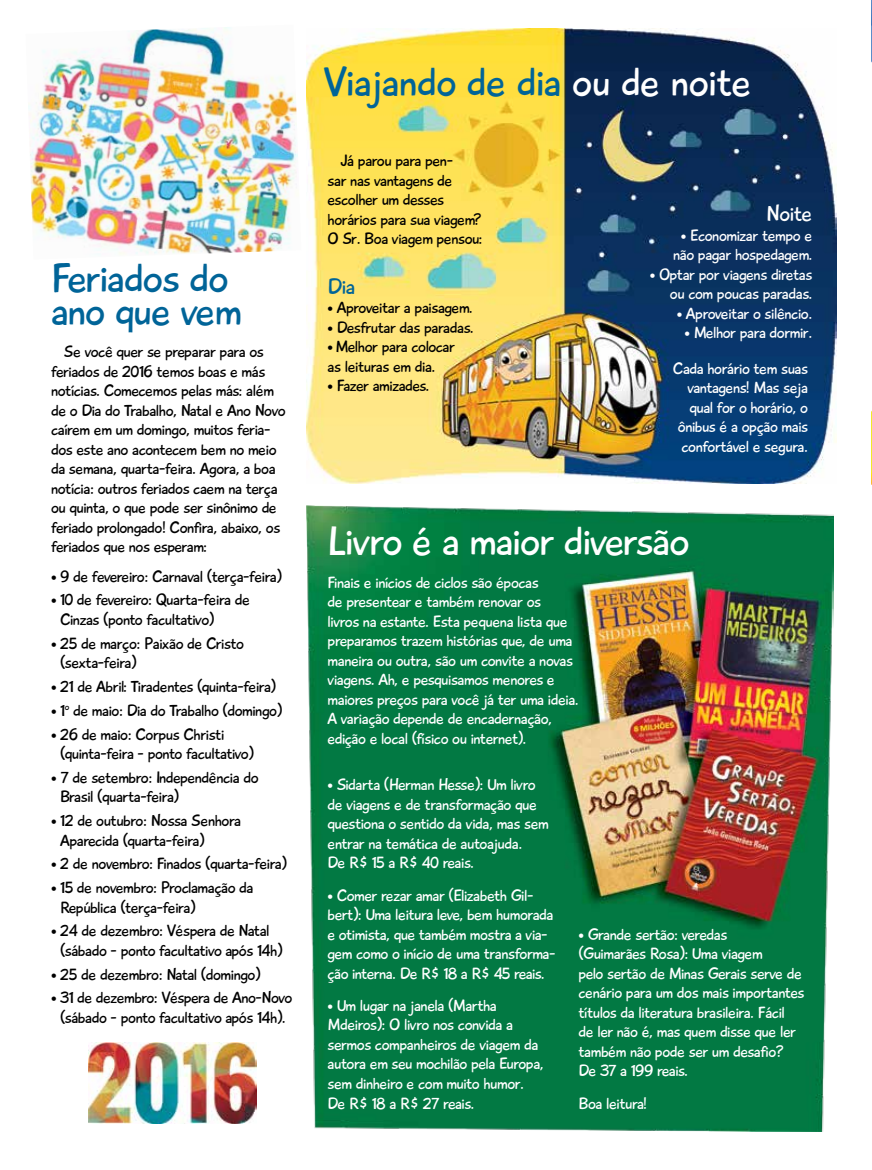
<style>
.page{position:relative;width:872px;height:1170px;background:#fff}
.page>*{position:absolute;margin:0;border:0;box-sizing:border-box;transform-origin:0 0}
.t1{font:42px/33px "Playtime With Hot Toddies";letter-spacing:-.01em;color:#006498}
.t2{font:42px "Playtime With Hot Toddies";letter-spacing:-.02em;color:#fff}
.t3{font:22.5px "Playtime With Hot Toddies";letter-spacing:-.02em;color:#fff}
.t4{font:22.5px "Playtime With Hot Toddies";color:#006498}
.t5{font:16.5px/19.5px "Playtime With Hot Toddies";letter-spacing:-.025em;color:#fff}
.t6{font:16.5px/19.5px "Playtime With Hot Toddies";letter-spacing:-.025em;color:#000}
.s1{font-family:"Myriad Pro";font-weight:700}
.s2{color:#fff}
</style>
<div class="page">
<img style="left:306px;top:29px;width:530px;height:454px">
<img style="left:306px;top:506px;width:527px;height:625px">
<img style="left:871px;top:0;width:1px;height:485px">
<img style="left:28px;top:27px;width:270px;height:228px">
<img style="left:89px;top:1042px;width:167px;height:81px">
<h1 class="t1" style="left:51px;top:261px;width:192px">Feriados do ano que vem</h1>
<p class="t6" style="left:51px;top:342px;width:236px;text-indent:13px">Se você quer se preparar para os feriados de 2016 temos boas e más notícias. Comecemos pelas más: além de o Dia do Trabalho, Natal e Ano Novo caírem em um domingo, muitos feria&shy;dos este ano acontecem bem no meio da semana, quarta-feira. Agora, a boa notícia: outros feriados caem na terça ou quinta, o que pode ser sinônimo de feriado prolongado! Confira, abaixo, os feriados que nos esperam:</p>
<p class="t6" style="left:51px;top:566px;width:232px"><span class="s1">•</span> 9 de fevereiro: Carnaval (terça-feira)</p>
<p class="t6" style="left:60px;top:590px;width:191px;text-indent:-9px"><span class="s1">•</span> 10 de fevereiro: Quarta-feira de<br>Cinzas (ponto facultativo)</p>
<p class="t6" style="left:60px;top:633px;width:186px;text-indent:-9px"><span class="s1">•</span> 25 de março: Paixão de Cristo (sexta-feira)</p>
<p class="t6" style="left:51px;top:676px;width:226px"><span class="s1">•</span> 21 de Abril: Tiradentes (quinta-feira)</p>
<p class="t6" style="left:51px;top:700px;width:232px"><span class="s1">•</span> 1<sup>o</sup> de maio: Dia do Trabalho (domingo)</p>
<p class="t6" style="left:60px;top:724px;width:195px;text-indent:-9px"><span class="s1">•</span> 26 de maio: Corpus Christi (quinta-feira - ponto facultativo)</p>
<p class="t6" style="left:60px;top:767px;width:200px;text-indent:-9px"><span class="s1">•</span> 7 de setembro: Independência do<br>Brasil (quarta-feira)</p>
<p class="t6" style="left:60px;top:810px;width:183px;text-indent:-9px"><span class="s1">•</span> 12 de outubro: Nossa Senhora<br>Aparecida (quarta-feira)</p>
<p class="t6" style="left:51px;top:854px;width:237px"><span class="s1">•</span> 2 de novembro: Finados (quarta-feira)</p>
<p class="t6" style="left:60px;top:877px;width:195px;text-indent:-9px"><span class="s1">•</span> 15 de novembro: Proclamação da<br>República (terça-feira)</p>
<p class="t6" style="left:60px;top:921px;width:224px;text-indent:-9px"><span class="s1">•</span> 24 de dezembro: Véspera de Natal (sábado - ponto facultativo após 14h)</p>
<p class="t6" style="left:51px;top:964px;width:211px"><span class="s1">•</span> 25 de dezembro: Natal (domingo)</p>
<p class="t6" style="left:51px;top:988px;width:243px;text-align:center"><span class="s1">•</span> 31 de dezembro: Véspera de Ano-Novo (sábado - ponto facultativo após 14h).</p>
<h1 class="t1" style="left:323px;top:65px;width:430px">Viajando de dia <span class="s2">ou de noite</span></h1>
<p class="t6" style="left:327px;top:151px;width:156px;text-indent:13px">Já parou para pen-<br>sar nas vantagens de escolher um desses horários para sua viagem?<br>O Sr. Boa viagem pensou:</p>
<h2 class="t4" style="left:327px;top:272px;width:29px">Dia</h2>
<p class="t6" style="left:327px;top:298px;width:147px"><span class="s1">•</span> Aproveitar a paisagem.</p>
<p class="t6" style="left:327px;top:317px;width:148px"><span class="s1">•</span> Desfrutar das paradas.</p>
<p class="t6" style="left:327px;top:337px;width:129px"><span class="s1">•</span> Melhor para colocar as leituras em dia.</p>
<p class="t6" style="left:327px;top:376px;width:104px"><span class="s1">•</span> Fazer amizades.</p>
<h2 class="t3" style="left:766px;top:200px;width:48px">Noite</h2>
<p class="t5" style="left:673px;top:226px;width:141px;text-align:center"><span class="s1">•</span> Economizar tempo e não pagar hospedagem.</p>
<p class="t5" style="left:650px;top:265px;width:164px;text-align:right"><span class="s1">•</span> Optar por viagens diretas ou com poucas paradas.</p>
<p class="t5" style="left:676px;top:304px;width:137px"><span class="s1">•</span> Aproveitar o silêncio.</p>
<p class="t5" style="left:673px;top:315px;width:141px;line-height:35.4px;text-align:right"><span class="s1">•</span> Melhor para dormir.<br>Cada horário tem suas</p>
<p class="t5" style="left:678px;top:378px;width:132px;text-align:right">vantagens! Mas seja qual for o horário, o ônibus é a opção mais confortável e segura.</p>
<h1 class="t2" style="left:327px;top:515px;width:363px">Livro é a maior diversão</h1>
<p class="t5" style="left:327px;top:572px;width:253px">Finais e inícios de ciclos são épocas<br>de presentear e também renovar os<br>livros na estante. Esta pequena lista que preparamos trazem histórias que, de uma maneira ou outra, são um convite a novas viagens. Ah, e pesquisamos menores e maiores preços para você já ter uma ideia.<br>A variação depende de encadernação, edição e local (físico ou internet).</p>
<p class="t5" style="left:327px;top:775px;width:223px"><span class="s1">•</span> Sidarta (Herman Hesse): Um livro de viagens e de transformação que questiona o sentido da vida, mas sem entrar na temática de autoajuda.<br>De R$ 15 a R$ 40 reais.</p>
<p class="t5" style="left:327px;top:885px;width:229px"><span class="s1">•</span> Comer rezar amar (Elizabeth Gil&shy;bert): Uma leitura leve, bem humorada e otimista, que também mostra a via&shy;gem como o início de uma transforma&shy;ção interna. De R$ 18 a R$ 45 reais.</p>
<p class="t5" style="left:327px;top:995px;width:218px"><span class="s1">•</span> Um lugar na janela (Martha<br>Mdeiros): O livro nos convida a sermos companheiros de viagem da autora em seu mochilão pela Europa, sem dinheiro e com muito humor.<br>De R$ 18 a R$ 27 reais.</p>
<p class="t5" style="left:578px;top:924px;width:228px"><span class="s1">•</span> Grande sertão: veredas<br>(Guimarães Rosa): Uma viagem<br>pelo sertão de Minas Gerais serve de cenário para um dos mais importantes títulos da literatura brasileira. Fácil<br>de ler não é, mas quem disse que ler também não pode ser um desafio?<br>De 37 a 199 reais.</p>
<p class="t5" style="left:578px;top:1093px;width:70px">Boa leitura!</p>
</div>
